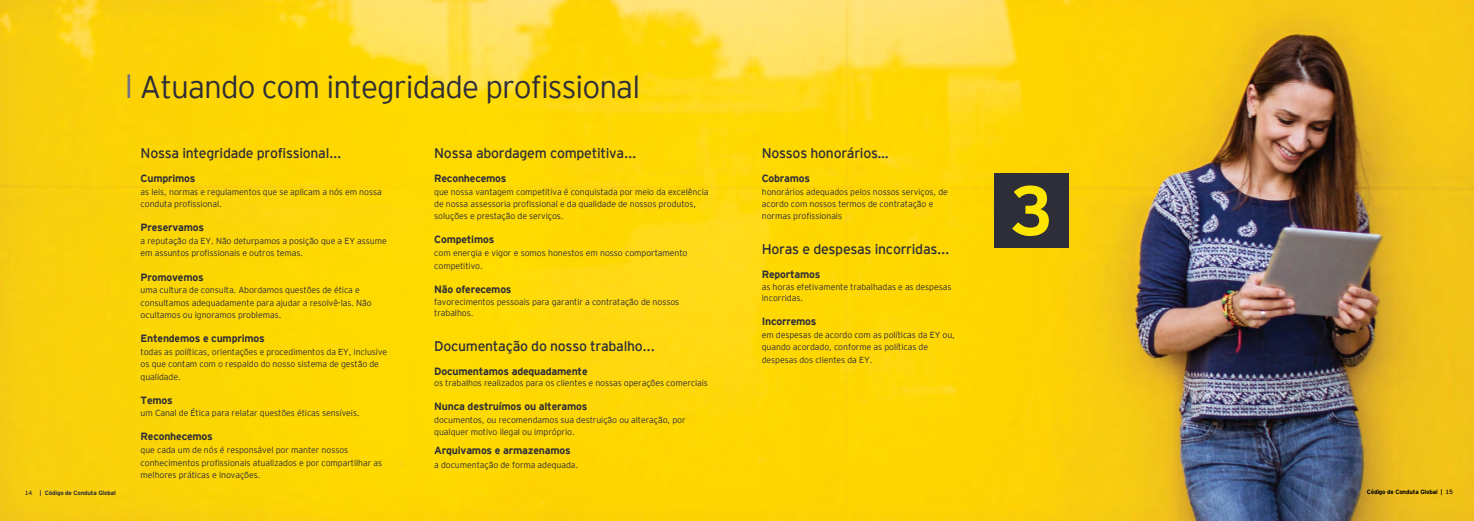
<style>
.page{position:relative;width:1474px;height:521px;background:#fff}
.page>*{position:absolute;margin:0;border:0;box-sizing:border-box;transform-origin:0 0}
.Chapter_Numbering{font:700 70px "EY Interstate";color:#ffe600}
.t1{font:300 31.5px "EY Interstate";letter-spacing:-.03em;color:#2e2e38}
.Body_copy{font:300 14px "EY Interstate";letter-spacing:-.02em;color:#2e2e38}
.Subpoint_2{font:300 14px "EY Interstate";letter-spacing:-.02em;color:#2e2e38}
.Subpoint_2-2{font:700 10.5px "EY Interstate";letter-spacing:-.02em;color:#2e2e38}
.Body_copy-2{font:700 10.5px "EY Interstate";letter-spacing:-.02em;color:#2e2e38}
.Body_copy-3{font:300 8.75px/12.2px "EY Interstate";letter-spacing:-.01em;color:#2e2e38}
.Subpoint_2-3{font:300 8.75px/12.2px "EY Interstate";letter-spacing:-.01em;color:#2e2e38}
.t2{font:700 6.12px "EY Interstate";letter-spacing:-.02em;color:#2e2e38}
.t3{font:700 6.12px "EY Interstate";letter-spacing:-.02em;color:#000}
.s1{font-weight:400}
.s2{font-style:inherit}
</style>
<div class="page">
<img style="left:0;top:0;width:1473px;height:521px">
<div style="left:994px;top:174px;width:75px;height:74px;background:#2e2e38"></div>
<hr style="left:127px;top:74px;width:3px;height:24px;background:#747480">
<p class="t1" style="left:140px;top:64px;width:502px">Atuando com integridade profissional</p>
<p class="Body_copy" style="left:141px;top:143px;width:202px">Nossa integridade profissional...</p>
<p class="Body_copy-2" style="left:141px;top:170px;width:56px">Cumprimos</p>
<p class="Body_copy-3" style="left:141px;top:185px;width:243px">as leis, normas e regulamentos que se aplicam a nós em nossa conduta profissional.</p>
<p class="Body_copy-2" style="left:141px;top:220px;width:65px">Preservamos</p>
<p class="Body_copy-3" style="left:141px;top:234px;width:248px">a reputação da EY. Não deturpamos a posição que a EY assume em assuntos profissionais e outros temas.</p>
<p class="Body_copy-2" style="left:141px;top:269px;width:64px">Promovemos</p>
<p class="Body_copy-3" style="left:141px;top:284px;width:233px">uma cultura de consulta. Abordamos questões de ética e consultamos adequadamente para ajudar a resolvê-las. Não ocultamos ou ignoramos problemas.</p>
<p class="Body_copy-2" style="left:141px;top:331px;width:126px">Entendemos e cumprimos</p>
<p class="Body_copy-3" style="left:141px;top:345px;width:248px">todas as políticas, orientações e procedimentos da EY, inclusive os que contam com o respaldo do nosso sistema de gestão de qualidade.</p>
<p class="Body_copy-2" style="left:141px;top:392px;width:34px">Temos</p>
<p class="Body_copy-3" style="left:141px;top:406px;width:220px">um Canal de Ética para relatar questões éticas sensíveis.</p>
<p class="Body_copy-2" style="left:141px;top:429px;width:74px">Reconhecemos</p>
<p class="Body_copy-3" style="left:141px;top:443px;width:243px">que cada um de nós é responsável por manter nossos conhecimentos profissionais atualizados e por compartilhar as melhores práticas e inovações.</p>
<h2 class="Subpoint_2" style="left:434px;top:143px;width:204px">Nossa abordagem competitiva...</h2>
<h2 class="Subpoint_2-2" style="left:434px;top:170px;width:74px">Reconhecemos</h2>
<h2 class="Subpoint_2-3" style="left:434px;top:185px;width:276px">que nossa vantagem competitiva é conquistada por meio da excelência de nossa assessoria profissional e da qualidade de nossos produtos, soluções e prestação de serviços.</h2>
<h2 class="Subpoint_2-2" style="left:434px;top:232px;width:62px">Competimos</h2>
<h2 class="Subpoint_2-3" style="left:434px;top:246px;width:255px">com energia e vigor e somos honestos em nosso comportamento competitivo.</h2>
<h2 class="Subpoint_2-2" style="left:434px;top:281px;width:79px">Não oferecemos</h2>
<h2 class="Subpoint_2-3" style="left:434px;top:296px;width:246px;line-height:10.5px">favorecimentos pessoais para garantir a contratação de nossos trabalhos.</h2>
<h2 class="Subpoint_2" style="left:434px;top:336px;width:222px">Documentação do nosso trabalho...</h2>
<h2 class="Subpoint_2-2" style="left:434px;top:363px;width:155px">Documentamos adequadamente</h2>
<h2 class="Subpoint_2-3" style="left:434px;top:376px;width:275px">os trabalhos realizados para os clientes e nossas operações comerciais</h2>
<h2 class="Subpoint_2-2" style="left:434px;top:399px;width:155px">Nunca destruímos ou alteramos</h2>
<h2 class="Subpoint_2-3" style="left:434px;top:413px;width:253px">documentos, ou recomendamos sua destruição ou alteração, por qualquer motivo ilegal ou impróprio.</h2>
<h2 class="Subpoint_2-2" style="left:434px;top:443px;width:138px">Arquivamos e armazenamos</h2>
<h2 class="Subpoint_2-3" style="left:434px;top:459px;width:145px">a documentação de forma adequada.</h2>
<p class="Body_copy" style="left:761px;top:143px;width:128px">Nossos honorários…</p>
<p class="Body_copy-2" style="left:761px;top:170px;width:50px">Cobramos</p>
<p class="Body_copy-3" style="left:761px;top:185px;width:188px">honorários adequados pelos nossos serviços, de acordo com nossos termos de contratação e normas profissionais</p>
<p class="Body_copy" style="left:761px;top:239px;width:189px">Horas e despesas incorridas...</p>
<p class="Body_copy-2" style="left:761px;top:267px;width:60px">Reportamos</p>
<p class="Body_copy-3" style="left:761px;top:282px;width:191px;line-height:10.5px">as horas efetivamente trabalhadas e as despesas incorridas.</p>
<p class="Body_copy-2" style="left:761px;top:314px;width:56px">Incorremos</p>
<p class="Body_copy-3" style="left:761px;top:328px;width:195px">em despesas de acordo com as políticas da EY ou, quando acordado, conforme as políticas de despesas dos clientes da EY.</p>
<p class="Chapter_Numbering" style="left:1009px;top:160px;width:45px">3</p>
<p class="t2" style="left:25px;top:488px;width:93px"><span class="s1">14</span> | Código de Conduta Global</p>
<p class="t3" style="left:1366px;top:488px;width:88px">Código de Conduta Global <span class="s2">|</span> <span class="s1">15</span></p>
</div>
